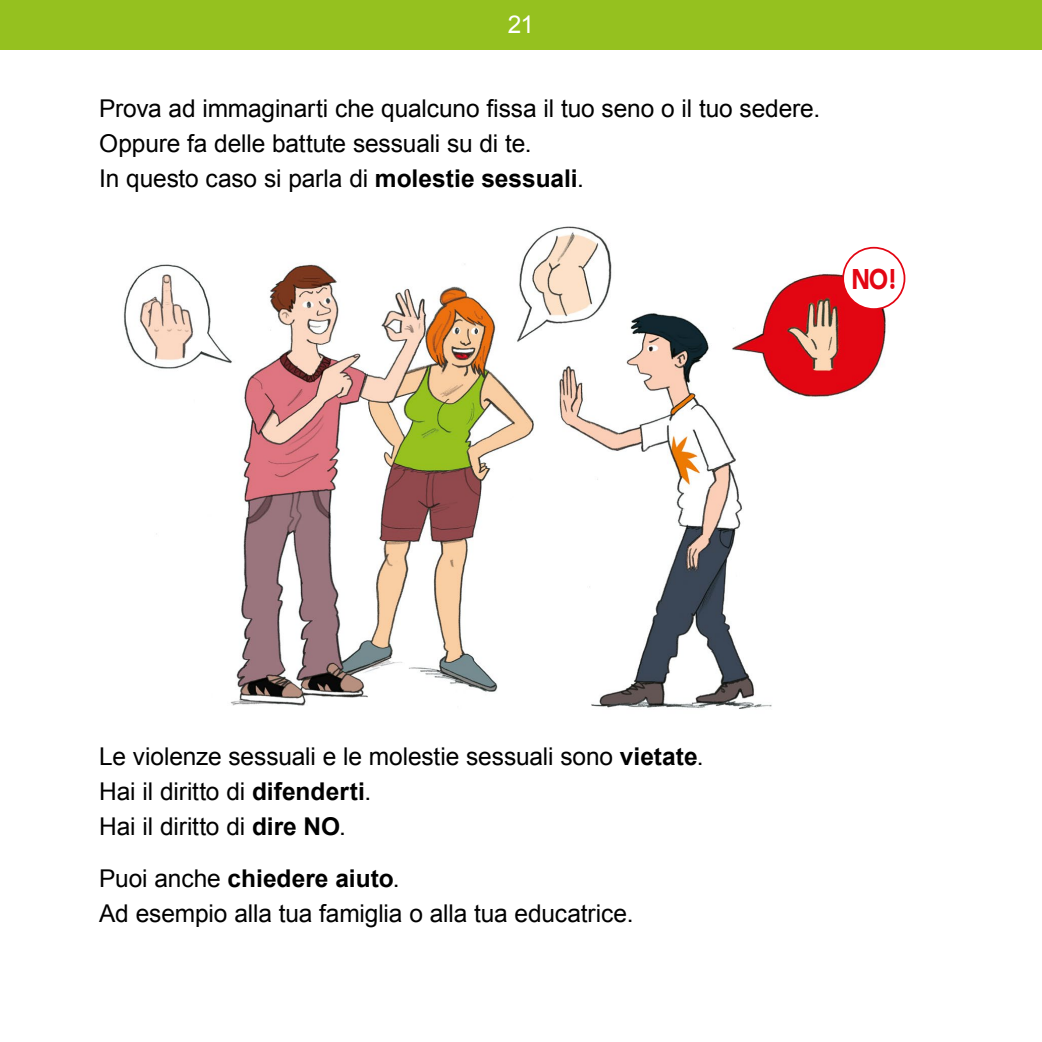
<style>
.page{position:relative;width:1042px;height:1042px;background:#fff}
.page>*{position:absolute;margin:0;border:0;box-sizing:border-box;transform-origin:0 0}
.t1{font:900 28.35px "Avenir";color:#e30613;scale:.8 1}
.t2{font:24.5px/35px "Arial";letter-spacing:-.005em;color:#000}
.t3{font:24.5px "Arial";color:#fff}
.s1{font-weight:700}
</style>
<div class="page">
<img style="left:123px;top:226px;width:783px;height:483px">
<div style="left:843px;top:248px;width:61px;height:61px;background:#fff;border-radius:50%"></div>
<div style="left:842px;top:247px;width:63px;height:63px;border:2px solid #e30613;border-radius:50%"></div>
<div style="left:0;top:0;width:1042px;height:50px;background:#95c11f"></div>
<p class="t3" style="left:508px;top:8px;width:28px">21</p>
<p class="t2" style="left:99px;top:91px;width:722px">Prova ad immaginarti che qualcuno fissa il tuo seno o il tuo sedere.<br>Oppure fa delle battute sessuali su di te.<br>In questo caso si parla di <span class="s1">molestie sessuali</span>.</p>
<p class="t1" style="left:851px;top:255px;width:59px">NO!</p>
<p class="t2" style="left:99px;top:739px;width:606px">Le violenze sessuali e le molestie sessuali sono <span class="s1">vietate</span>.<br>Hai il diritto di <span class="s1">difenderti</span>.<br>Hai il diritto di <span class="s1">dire NO</span>.</p>
<p class="t2" style="left:99px;top:861px;width:536px">Puoi anche <span class="s1">chiedere aiuto</span>.<br>Ad esempio alla tua famiglia o alla tua educatrice.</p>
</div>
